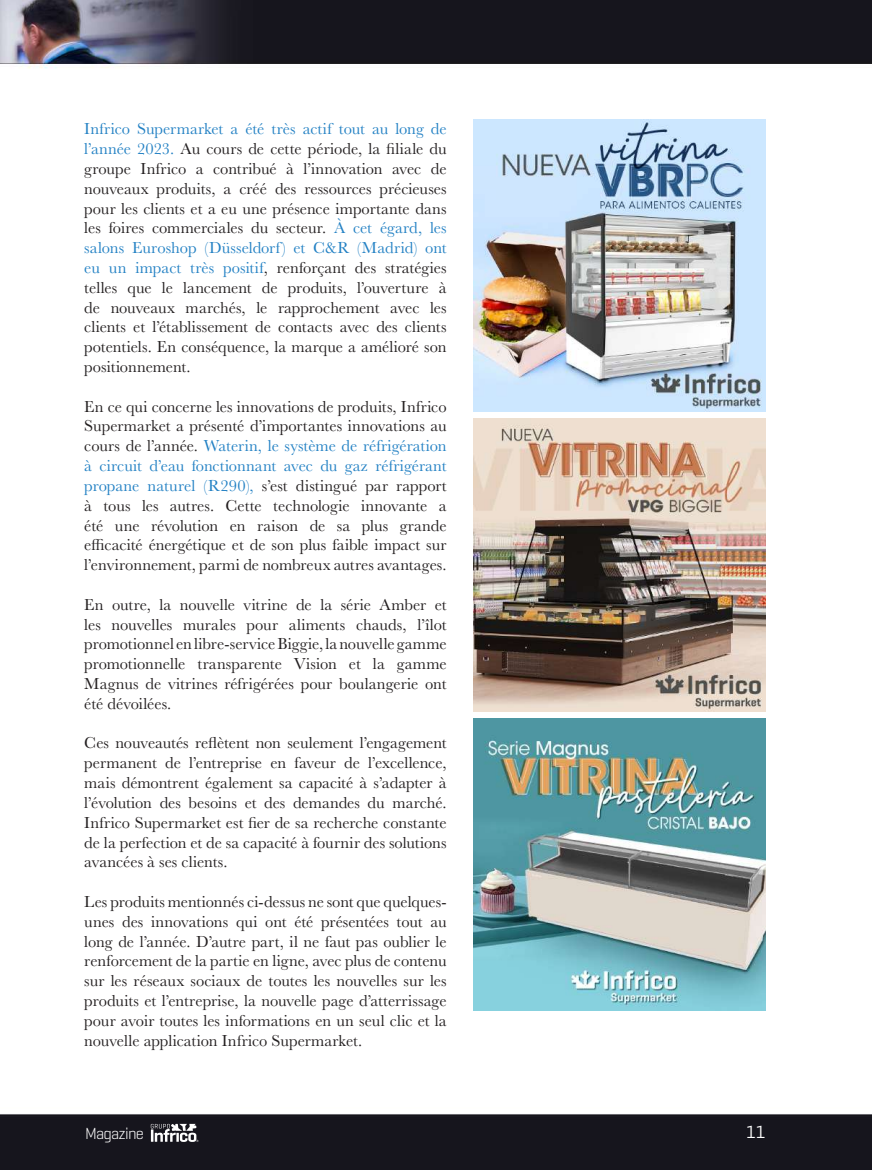
<style>
.page{position:relative;width:872px;height:1170px;background:#fff}
.page>*{position:absolute;margin:0;border:0;box-sizing:border-box;transform-origin:0 0}
.t1{font:18px "Geogrotesque";color:#fff}
.t2{font:16.5px/19.8px "Baskerville";color:#231f20;text-align:justify}
.t3{font:300 16.35px "Geogrotesque";letter-spacing:-.05em;color:#fff}
.s1{color:#2381c4}
</style>
<div class="page">
<img style="left:0;top:0;width:872px;height:1169px">
<img style="left:473px;top:119px;width:292px;height:293px">
<img style="left:473px;top:419px;width:292px;height:292px">
<img style="left:473px;top:718px;width:292px;height:292px">
<svg style="left:151px;top:1123px;width:47px;height:19px"></svg>
<p class="t2" style="left:84px;top:119px;width:364px"><span class="s1">Infrico Supermarket a été très actif tout au long de l’année 2023.</span> Au cours de cette période, la filiale du groupe Infrico a contribué à l’innovation avec de nouveaux produits, a créé des ressources précieuses pour les clients et a eu une présence importante dans les foires commerciales du secteur. <span class="s1">À cet égard, les salons Euroshop (Düsseldorf) et C&amp;R (Madrid) ont eu un impact très positif</span>, renforçant des stratégies telles que le lancement de produits, l’ouverture à de nouveaux marchés, le rapprochement avec les clients et l’établissement de contacts avec des clients potentiels. En conséquence, la marque a amélioré son positionnement.</p>
<p class="t2" style="left:84px;top:396px;width:364px">En ce qui concerne les innovations de produits, Infrico Supermarket a présenté d’importantes innovations au cours de l’année. <span class="s1">Waterin, le système de réfrigération à circuit d’eau fonctionnant avec du gaz réfrigérant propane naturel (R290),</span> s’est distingué par rapport à tous les autres. Cette technologie innovante a été une révolution en raison de sa plus grande efficacité énergétique et de son plus faible impact sur l’environnement, parmi de nombreux autres avantages.</p>
<p class="t2" style="left:84px;top:594px;width:364px">En outre, la nouvelle vitrine de la série Amber et les nouvelles murales pour aliments chauds, l’îlot promotionnel en libre-service Biggie, la nouvelle gamme promotionnelle transparente Vision et la gamme Magnus de vitrines réfrigérées pour boulangerie ont été dévoilées.</p>
<p class="t2" style="left:84px;top:733px;width:364px">Ces nouveautés reflètent non seulement l’engagement permanent de l’entreprise en faveur de l’excellence, mais démontrent également sa capacité à s’adapter à l’évolution des besoins et des demandes du marché.<br>Infrico Supermarket est fier de sa recherche constante de la perfection et de sa capacité à fournir des solutions avancées à ses clients.</p>
<p class="t2" style="left:84px;top:891px;width:364px">Les produits mentionnés ci-dessus ne sont que quelques&shy;unes des innovations qui ont été présentées tout au long de l’année. D’autre part, il ne faut pas oublier le renforcement de la partie en ligne, avec plus de contenu sur les réseaux sociaux de toutes les nouvelles sur les produits et l’entreprise, la nouvelle page d’atterrissage pour avoir toutes les informations en un seul clic et la nouvelle application Infrico Supermarket.</p>
<p class="t3" style="left:85px;top:1122px;width:60px">Magazine</p>
<p class="t1" style="left:746px;top:1120px;width:21px">11</p>
</div>
